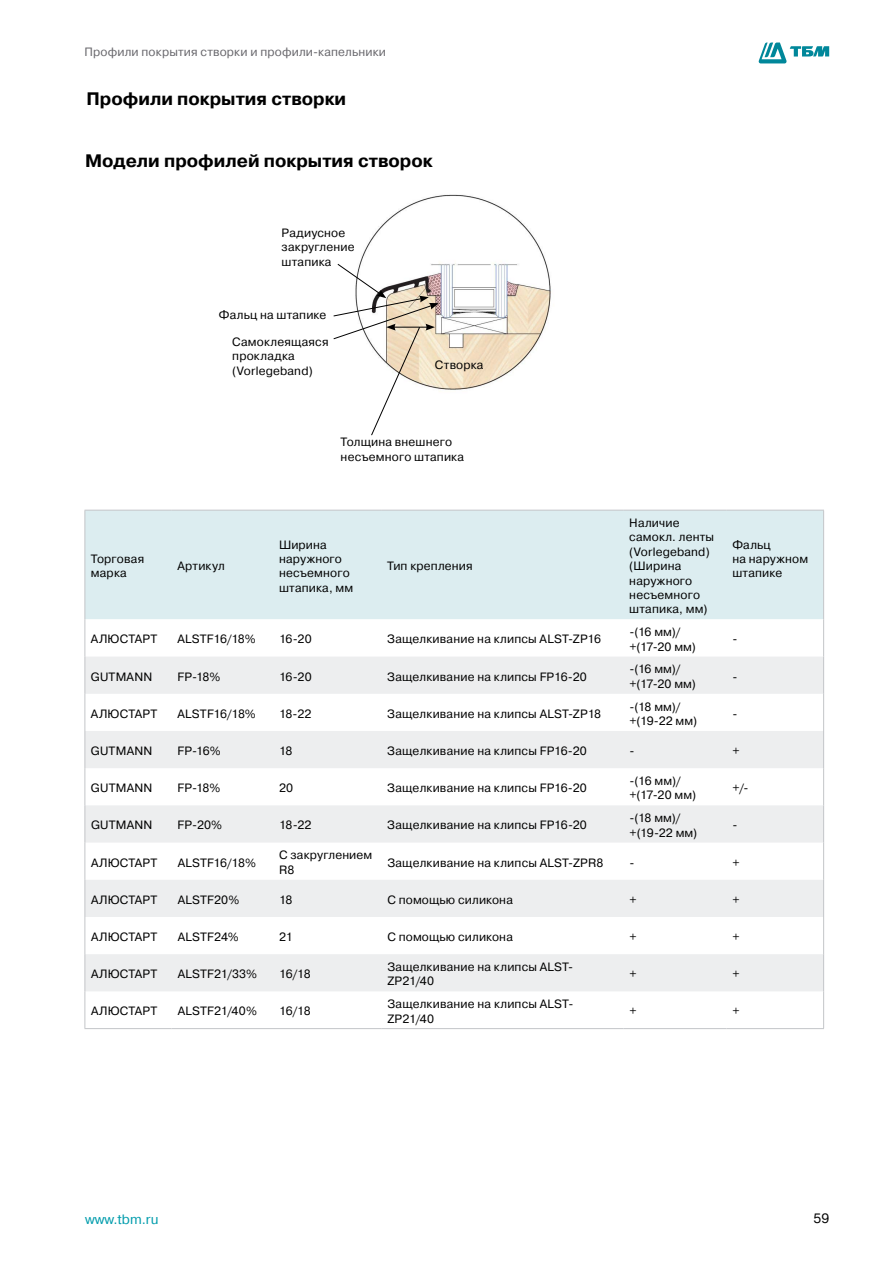
<style>
.page{position:relative;width:893px;height:1263px;background:#fff}
.page>*{position:absolute;margin:0;border:0;box-sizing:border-box;transform-origin:0 0}
.t1{font:700 18px "Pragmatica C";color:#000}
.t2{font:13.5px "Pragmatica C";color:#009cac}
.t3{font:13.5px "Pragmatica C";color:#000}
.t4{font:12px/14.4px "Pragmatica C";letter-spacing:.015em;color:#000}
.t5{font:12px "Pragmatica C";letter-spacing:.015em;color:#68676c}
</style>
<div class="page">
<svg style="left:758px;top:43px;width:71px;height:20px"></svg>
<div style="left:86px;top:511px;width:737px;height:108px;background:#dcedf0"></div>
<svg style="left:86px;top:657px;width:737px;height:334px;fill:#edeeef"></svg>
<hr style="left:85px;top:510px;width:86px;height:1px;background:#c3c5c8">
<hr style="left:85px;top:510px;width:1px;height:109px;background:#c3c5c8">
<hr style="left:171px;top:510px;width:102px;height:1px;background:#c3c5c8">
<hr style="left:273px;top:510px;width:108px;height:1px;background:#c3c5c8">
<hr style="left:381px;top:510px;width:242px;height:1px;background:#c3c5c8">
<hr style="left:623px;top:510px;width:103px;height:1px;background:#c3c5c8">
<hr style="left:726px;top:510px;width:98px;height:1px;background:#c3c5c8">
<hr style="left:823px;top:510px;width:1px;height:109px;background:#c3c5c8">
<hr style="left:85px;top:619px;width:1px;height:37px;background:#c3c5c8">
<hr style="left:823px;top:619px;width:1px;height:37px;background:#c3c5c8">
<hr style="left:85px;top:656px;width:1px;height:38px;background:#c3c5c8">
<hr style="left:823px;top:656px;width:1px;height:38px;background:#c3c5c8">
<hr style="left:85px;top:694px;width:1px;height:37px;background:#c3c5c8">
<hr style="left:823px;top:694px;width:1px;height:37px;background:#c3c5c8">
<hr style="left:85px;top:731px;width:1px;height:37px;background:#c3c5c8">
<hr style="left:823px;top:731px;width:1px;height:37px;background:#c3c5c8">
<hr style="left:85px;top:768px;width:1px;height:37px;background:#c3c5c8">
<hr style="left:823px;top:768px;width:1px;height:37px;background:#c3c5c8">
<hr style="left:85px;top:805px;width:1px;height:37px;background:#c3c5c8">
<hr style="left:823px;top:805px;width:1px;height:37px;background:#c3c5c8">
<hr style="left:85px;top:842px;width:1px;height:38px;background:#c3c5c8">
<hr style="left:823px;top:842px;width:1px;height:38px;background:#c3c5c8">
<hr style="left:85px;top:880px;width:1px;height:37px;background:#c3c5c8">
<hr style="left:823px;top:880px;width:1px;height:37px;background:#c3c5c8">
<hr style="left:85px;top:917px;width:1px;height:37px;background:#c3c5c8">
<hr style="left:823px;top:917px;width:1px;height:37px;background:#c3c5c8">
<hr style="left:85px;top:954px;width:1px;height:37px;background:#c3c5c8">
<hr style="left:823px;top:954px;width:1px;height:37px;background:#c3c5c8">
<hr style="left:85px;top:991px;width:1px;height:37px;background:#c3c5c8">
<hr style="left:823px;top:991px;width:1px;height:37px;background:#c3c5c8">
<hr style="left:85px;top:1028px;width:86px;height:1px;background:#c3c5c8">
<hr style="left:171px;top:1028px;width:102px;height:1px;background:#c3c5c8">
<hr style="left:273px;top:1028px;width:108px;height:1px;background:#c3c5c8">
<hr style="left:381px;top:1028px;width:242px;height:1px;background:#c3c5c8">
<hr style="left:623px;top:1028px;width:103px;height:1px;background:#c3c5c8">
<hr style="left:726px;top:1028px;width:98px;height:1px;background:#c3c5c8">
<img style="left:360px;top:194px;width:191px;height:196px">
<svg style="left:333px;top:263px;width:106px;height:173px"></svg>
<p class="t5" style="left:85px;top:45px;width:303px">Профили покрытия створки и профили-капельники</p>
<h1 class="t1" style="left:86px;top:89px;width:261px">Профили покрытия створки</h1>
<h1 class="t1" style="left:85px;top:150px;width:349px">Модели профилей покрытия створок</h1>
<p class="t4" style="left:282px;top:226px;width:74px">Радиусное закругление штапика</p>
<p class="t4" style="left:219px;top:308px;width:109px">Фальц на штапике</p>
<p class="t4" style="left:232px;top:335px;width:98px">Самоклеящаяся прокладка (Vorlegeband)</p>
<p class="t4" style="left:435px;top:358px;width:50px">Створка</p>
<p class="t4" style="left:341px;top:435px;width:125px">Толщина внешнего несъемного штапика</p>
<p class="t4" style="left:91px;top:552px;width:55px">Торговая марка</p>
<p class="t4" style="left:177px;top:559px;width:49px">Артикул</p>
<p class="t4" style="left:279px;top:537px;width:76px">Ширина наружного несъемного штапика, мм</p>
<p class="t4" style="left:387px;top:559px;width:87px">Тип крепления</p>
<p class="t4" style="left:629px;top:516px;width:86px">Наличие самокл. ленты (Vorlegeband) (Ширина наружного несъемного штапика, мм)</p>
<p class="t4" style="left:91px;top:632px;width:68px">АЛЮСТАРТ</p>
<p class="t4" style="left:178px;top:632px;width:80px">ALSTF16/18%</p>
<p class="t4" style="left:279px;top:632px;width:34px">16-20</p>
<p class="t4" style="left:387px;top:632px;width:215px">Защелкивание на клипсы ALST-ZP16</p>
<p class="t4" style="left:629px;top:625px;width:68px">-(16 мм)/ +(17-20 мм)</p>
<p class="t4" style="left:91px;top:669px;width:63px">GUTMANN</p>
<p class="t4" style="left:178px;top:669px;width:44px">FP-18%</p>
<p class="t4" style="left:279px;top:669px;width:34px">16-20</p>
<p class="t4" style="left:387px;top:669px;width:201px">Защелкивание на клипсы FP16-20</p>
<p class="t4" style="left:629px;top:662px;width:68px">-(16 мм)/ +(17-20 мм)</p>
<p class="t4" style="left:91px;top:706px;width:68px">АЛЮСТАРТ</p>
<p class="t4" style="left:178px;top:706px;width:80px">ALSTF16/18%</p>
<p class="t4" style="left:279px;top:706px;width:34px">18-22</p>
<p class="t4" style="left:387px;top:706px;width:215px">Защелкивание на клипсы ALST-ZP18</p>
<p class="t4" style="left:629px;top:699px;width:69px">-(18 мм)/ +(19-22 мм)</p>
<p class="t4" style="left:732px;top:537px;width:77px">Фальц<br>на наружном штапике</p>
<p class="t4" style="left:732px;top:632px;width:7px">-</p>
<p class="t4" style="left:732px;top:669px;width:7px">-</p>
<p class="t4" style="left:732px;top:706px;width:7px">-</p>
<p class="t4" style="left:91px;top:744px;width:63px">GUTMANN</p>
<p class="t4" style="left:178px;top:744px;width:45px">FP-16%</p>
<p class="t4" style="left:279px;top:744px;width:15px">18</p>
<p class="t4" style="left:387px;top:744px;width:201px">Защелкивание на клипсы FP16-20</p>
<p class="t4" style="left:629px;top:744px;width:7px">-</p>
<p class="t4" style="left:732px;top:744px;width:9px">+</p>
<p class="t4" style="left:91px;top:781px;width:63px">GUTMANN</p>
<p class="t4" style="left:178px;top:781px;width:44px">FP-18%</p>
<p class="t4" style="left:279px;top:781px;width:16px">20</p>
<p class="t4" style="left:387px;top:781px;width:201px">Защелкивание на клипсы FP16-20</p>
<p class="t4" style="left:629px;top:774px;width:68px">-(16 мм)/ +(17-20 мм)</p>
<p class="t4" style="left:732px;top:781px;width:18px">+/-</p>
<p class="t4" style="left:91px;top:818px;width:63px">GUTMANN</p>
<p class="t4" style="left:178px;top:818px;width:46px">FP-20%</p>
<p class="t4" style="left:279px;top:818px;width:34px">18-22</p>
<p class="t4" style="left:387px;top:818px;width:201px">Защелкивание на клипсы FP16-20</p>
<p class="t4" style="left:629px;top:811px;width:69px">-(18 мм)/ +(19-22 мм)</p>
<p class="t4" style="left:733px;top:818px;width:7px">-</p>
<p class="t4" style="left:91px;top:855px;width:68px">АЛЮСТАРТ</p>
<p class="t4" style="left:178px;top:855px;width:80px">ALSTF16/18%</p>
<p class="t4" style="left:279px;top:848px;width:95px">С закруглением<br>R8</p>
<p class="t4" style="left:387px;top:855px;width:217px">Защелкивание на клипсы ALST-ZPR8</p>
<p class="t4" style="left:629px;top:855px;width:7px">-</p>
<p class="t4" style="left:733px;top:855px;width:9px">+</p>
<p class="t4" style="left:91px;top:892px;width:68px">АЛЮСТАРТ</p>
<p class="t4" style="left:178px;top:892px;width:63px">ALSTF20%</p>
<p class="t4" style="left:279px;top:892px;width:15px">18</p>
<p class="t4" style="left:387px;top:892px;width:127px">С помощью силикона</p>
<p class="t4" style="left:629px;top:892px;width:9px">+</p>
<p class="t4" style="left:733px;top:892px;width:9px">+</p>
<p class="t4" style="left:91px;top:930px;width:68px">АЛЮСТАРТ</p>
<p class="t4" style="left:178px;top:930px;width:62px">ALSTF24%</p>
<p class="t4" style="left:279px;top:930px;width:15px">21</p>
<p class="t4" style="left:387px;top:930px;width:127px">С помощью силикона</p>
<p class="t4" style="left:629px;top:930px;width:9px">+</p>
<p class="t4" style="left:733px;top:930px;width:9px">+</p>
<p class="t4" style="left:91px;top:967px;width:68px">АЛЮСТАРТ</p>
<p class="t4" style="left:178px;top:967px;width:81px">ALSTF21/33%</p>
<p class="t4" style="left:279px;top:967px;width:33px">16/18</p>
<p class="t4" style="left:387px;top:960px;width:187px">Защелкивание на клипсы ALST-<br>ZP21/40</p>
<p class="t4" style="left:629px;top:967px;width:9px">+</p>
<p class="t4" style="left:733px;top:967px;width:9px">+</p>
<p class="t4" style="left:91px;top:1004px;width:68px">АЛЮСТАРТ</p>
<p class="t4" style="left:178px;top:1004px;width:81px">ALSTF21/40%</p>
<p class="t4" style="left:279px;top:1004px;width:33px">16/18</p>
<p class="t4" style="left:387px;top:997px;width:187px">Защелкивание на клипсы ALST-<br>ZP21/40</p>
<p class="t4" style="left:629px;top:1004px;width:9px">+</p>
<p class="t4" style="left:733px;top:1004px;width:9px">+</p>
<p class="t2" style="left:85px;top:1212px;width:75px">www.tbm.ru</p>
<p class="t3" style="left:813px;top:1211px;width:17px">59</p>
</div>
